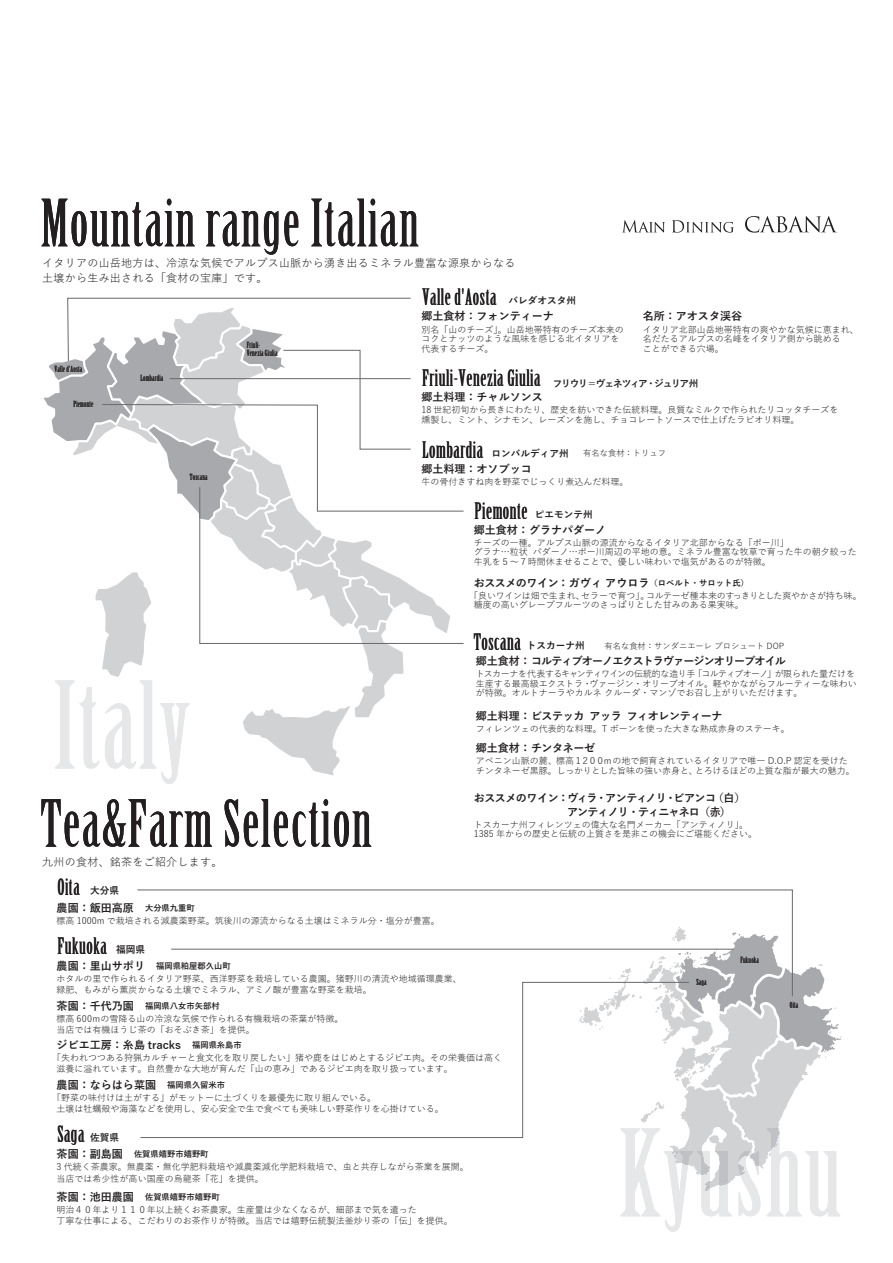
<style>
.page{position:relative;width:893px;height:1263px;background:#fff}
.page>*{position:absolute;margin:0;border:0;box-sizing:border-box;transform-origin:0 0}
.t1{font:63.6px "Birch Std";letter-spacing:.025em;color:#231f20}
.t2{font:22.05px "Birch Std";letter-spacing:.025em;color:#231f20}
.t3{font:700 11.1px "Yu Gothic";color:#231f20}
.t4{font:11.1px/15.1px "Yu Gothic";letter-spacing:.02em;color:#231f20}
.t5{font:700 11.1px/13.8px "Yu Gothic";letter-spacing:-.08em;color:#231f20}
.t6{font:700 11.1px "Yu Gothic";letter-spacing:-.04em;color:#231f20}
.t7{font:700 9.6px "Yu Gothic";color:#231f20}
.t8{font:700 9.6px "Yu Gothic";letter-spacing:-.12em;color:#231f20}
.t9{font:9px/9.6px "Yu Gothic";color:#231f20}
.t10{font:8.25px/8.2px "Birch Std";letter-spacing:.025em;color:#231f20}
.t11{font:700 8.25px "Yu Gothic";color:#231f20}
.t12{font:8.25px "Yu Gothic";color:#231f20}
.s1{font-size:8.25px}
.s2{font-size:11.1px}
</style>
<div class="page">
<svg style="left:745px;top:216px;width:92px;height:17px"></svg>
<svg style="left:623px;top:220px;width:42px;height:12px"></svg>
<svg style="left:672px;top:220px;width:62px;height:13px"></svg>
<svg style="left:44px;top:297px;width:420px;height:483px"></svg>
<svg style="left:626px;top:964px;width:216px;height:227px"></svg>
<svg style="left:137px;top:889px;width:656px;height:108px"></svg>
<hr style="left:171px;top:949px;width:563px;height:1px;background:#6c6d70">
<svg style="left:139px;top:981px;width:551px;height:157px"></svg>
<h1 class="t1" style="left:41px;top:187px;width:380px">Mountain range Italian</h1>
<p class="t4" style="left:42px;top:254px;width:475px">イタリアの山岳地方は、冷涼な気候でアルプス山脈から湧き出るミネラル豊富な源泉からなる土壌から生み出される「食材の宝庫」です。</p>
<p class="t10" style="left:54px;top:365px;width:29px">Valle d'Aosta</p>
<p class="t10" style="left:73px;top:400px;width:21px">Piemonte</p>
<p class="t10" style="left:140px;top:374px;width:24px">Lombardia</p>
<p class="t10" style="left:190px;top:473px;width:19px">Toscana</p>
<p class="t10" style="left:247px;top:341px;width:32px">Friuli-<br>Venezia Giulia</p>
<h1 class="t1" style="left:41px;top:788px;width:333px">Tea&amp;Farm Selection</h1>
<p class="t4" style="left:42px;top:853px;width:182px">九州の食材、銘茶をご紹介します。</p>
<h2 class="t2" style="left:57px;top:875px;width:24px">Oita</h2>
<p class="t7" style="left:90px;top:885px;width:31px">大分県</p>
<h2 class="t2" style="left:422px;top:285px;width:76px">Valle d'Aosta</h2>
<p class="t7" style="left:509px;top:296px;width:69px">バレダオスタ州</p>
<p class="t3" style="left:421px;top:310px;width:134px">郷土食材：フォンティーナ</p>
<p class="t9" style="left:421px;top:323px;width:204px">別名「山のチーズ」。山岳地帯特有のチーズ本来のコクとナッツのような風味を感じる北イタリアを代表するチーズ。</p>
<p class="t3" style="left:643px;top:310px;width:101px">名所：アオスタ渓谷</p>
<p class="t9" style="left:643px;top:323px;width:217px">イタリア北部山岳地帯特有の爽やかな気候に恵まれ、名だたるアルプスの名峰をイタリア側から眺める<br>ことができる穴場。</p>
<h2 class="t2" style="left:422px;top:366px;width:120px">Friuli-Venezia Giulia</h2>
<p class="t8" style="left:553px;top:378px;width:147px">フリウリ＝ヴェネツィア・ジュリア州</p>
<p class="t3" style="left:421px;top:391px;width:123px">郷土料理：チャルソンス</p>
<p class="t9" style="left:421px;top:404px;width:419px">18 世紀初旬から長きにわたり、歴史を紡いできた伝統料理。良質なミルクで作られたリコッタチーズを燻製し、ミント、シナモン、レーズンを施し、チョコレートソースで仕上げたラビオリ料理。</p>
<h2 class="t2" style="left:422px;top:437px;width:63px">Lombardia</h2>
<p class="t7" style="left:491px;top:448px;width:79px">ロンバルディア州</p>
<p class="t12" style="left:583px;top:445px;width:84px">有名な食材：トリュフ</p>
<p class="t3" style="left:421px;top:462px;width:112px">郷土料理：オソブッコ</p>
<p class="t9" style="left:421px;top:475px;width:208px">牛の骨付きすね肉を野菜でじっくり煮込んだ料理。</p>
<h2 class="t2" style="left:474px;top:498px;width:55px">Piemonte</h2>
<p class="t7" style="left:535px;top:509px;width:60px">ピエモンテ州</p>
<p class="t3" style="left:474px;top:523px;width:134px">郷土食材：グラナパダーノ</p>
<p class="t9" style="left:474px;top:536px;width:385px">チーズの一種。アルプス山脈の源流からなるイタリア北部からなる「ポー川」<br>グラナ…粒状 パダーノ…ポー川周辺の平地の意。ミネラル豊富な牧草で育った牛の朝夕絞った牛乳を５～７時間休ませることで、優しい味わいで塩気があるのが特徴。</p>
<p class="t6" style="left:474px;top:576px;width:277px">おススメのワイン：ガヴィ アウロラ<span class="s1">（ロベルト・サロット氏）</span></p>
<p class="t9" style="left:474px;top:589px;width:390px;text-indent:-4px">「良いワインは畑で生まれ、セラーで育つ」。コルテーゼ種本来のすっきりとした爽やかさが持ち味。糖度の高いグレープフルーツのさっぱりとした甘みのある果実味。</p>
<h2 class="t2" style="left:474px;top:630px;width:49px">Toscana</h2>
<p class="t7" style="left:527px;top:640px;width:60px">トスカーナ州</p>
<p class="t12" style="left:604px;top:638px;width:181px">有名な食材：サンダニエーレ プロシュート DOP</p>
<p class="t5" style="left:476px;top:654px;width:312px">郷土食材：コルティブオーノエクストラヴァージンオリーブオイル</p>
<p class="t9" style="left:476px;top:668px;width:382px">トスカーナを代表するキャンティワインの伝統的な造り手「コルティブオーノ」が限られた量だけを生産する最高級エクストラ・ヴァージン・オリーブオイル。軽やかながらフルーティーな味わいが特徴。オルトナーラやカルネ クルーダ・マンゾでお召し上がりいただけます。</p>
<p class="t6" style="left:476px;top:709px;width:248px">郷土料理：ビステッカ アッラ フィオレンティーナ</p>
<p class="t9" style="left:476px;top:722px;width:315px">フィレンツェの代表的な料理。T ボーンを使った大きな熟成赤身のステーキ。</p>
<p class="t6" style="left:476px;top:741px;width:121px">郷土食材：チンタネーゼ</p>
<p class="t9" style="left:476px;top:755px;width:380px">アペニン山脈の麓、標高１２００mの地で飼育されているイタリアで唯一 D.O.P 認定を受けたチンタネーゼ黒豚。しっかりとした旨味の強い赤身と、とろけるほどの上質な脂が最大の魅力。</p>
<p class="t5" style="left:523px;top:791px;width:223px;text-indent:-50px">おススメのワイン：ヴィラ・アンティノリ・ビアンコ（白）　　　 アンティノリ・ティニャネロ（赤）</p>
<p class="t9" style="left:474px;top:818px;width:285px">トスカーナ州フィレンツェの偉大な名門メーカー「アンティノリ」。<br>1385 年からの歴史と伝統の上質さを是非この機会にご堪能ください。</p>
<p class="t3" style="left:57px;top:901px;width:140px">農園：飯田高原　<span class="s1">大分県九重町</span></p>
<p class="t9" style="left:57px;top:914px;width:385px">標高 1000m で栽培される減農薬野菜。筑後川の源流からなる土壌はミネラル分・塩分が豊富。</p>
<h2 class="t2" style="left:57px;top:933px;width:51px">Fukuoka</h2>
<p class="t7" style="left:116px;top:944px;width:31px">福岡県</p>
<p class="t3" style="left:57px;top:960px;width:176px">農園：里山サポリ　<span class="s1">福岡県粕屋郡久山町</span></p>
<p class="t9" style="left:57px;top:972px;width:406px;line-height:11.1px">ホタルの里で作られるイタリア野菜、西洋野菜を栽培している農園。猪野川の清流や地域循環農業、緑肥、もみがら薫炭からなる土壌でミネラル、アミノ酸が豊富な野菜を栽培。</p>
<p class="t11" style="left:57px;top:1001px;width:164px"><span class="s2">茶園：千代乃園　</span>福岡県八女市矢部村</p>
<p class="t9" style="left:57px;top:1012px;width:288px;line-height:11.1px">標高 600mの雪降る山の冷涼な気候で作られる有機栽培の茶葉が特徴。当店では有機ほうじ茶の「おそぶき茶」を提供。</p>
<p class="t3" style="left:57px;top:1038px;width:187px">ジビエ工房：糸島 tracks　<span class="s1">福岡県糸島市</span></p>
<p class="t9" style="left:57px;top:1050px;width:447px;line-height:11.1px;text-indent:-4px">「失われつつある狩猟カルチャーと食文化を取り戻したい」猪や鹿をはじめとするジビエ肉。その栄養価は高く滋養に溢れています。自然豊かな大地が育んだ「山の恵み」であるジビエ肉を取り扱っています。</p>
<p class="t3" style="left:57px;top:1079px;width:170px">農園：ならはら菜園　<span class="s1">福岡県久留米市</span></p>
<p class="t9" style="left:57px;top:1091px;width:388px;line-height:11.1px;text-indent:-4px">「野菜の味付けは土がする」がモットーに土づくりを最優先に取り組んでいる。<br>土壌は牡蠣殻や海藻などを使用し、安心安全で生で食べても美味しい野菜作りを心掛けている。</p>
<h2 class="t2" style="left:57px;top:1121px;width:29px">Saga</h2>
<p class="t7" style="left:90px;top:1132px;width:31px">佐賀県</p>
<p class="t11" style="left:57px;top:1150px;width:153px"><span class="s2">茶園：副島園　</span>佐賀県嬉野市嬉野町</p>
<p class="t9" style="left:57px;top:1160px;width:414px;line-height:11.1px">3 代続く茶農家。無農薬・無化学肥料栽培や減農薬減化学肥料栽培で、虫と共存しながら茶業を展開。当店では希少性が高い国産の烏龍茶「花」を提供。</p>
<p class="t11" style="left:57px;top:1192px;width:164px"><span class="s2">茶園：池田農園　</span>佐賀県嬉野市嬉野町</p>
<p class="t9" style="left:57px;top:1203px;width:397px;line-height:11.1px">明治４０年より１１０年以上続くお茶農家。生産量は少なくなるが、細部まで気を遣った<br>丁寧な仕事による、こだわりのお茶作りが特徴。当店では嬉野伝統製法釜炒り茶の「伝」を提供。</p>
<p class="t10" style="left:696px;top:978px;width:12px">Saga</p>
<p class="t10" style="left:740px;top:956px;width:20px">Fukuoka</p>
<p class="t10" style="left:790px;top:1001px;width:10px">Oita</p>
</div>
